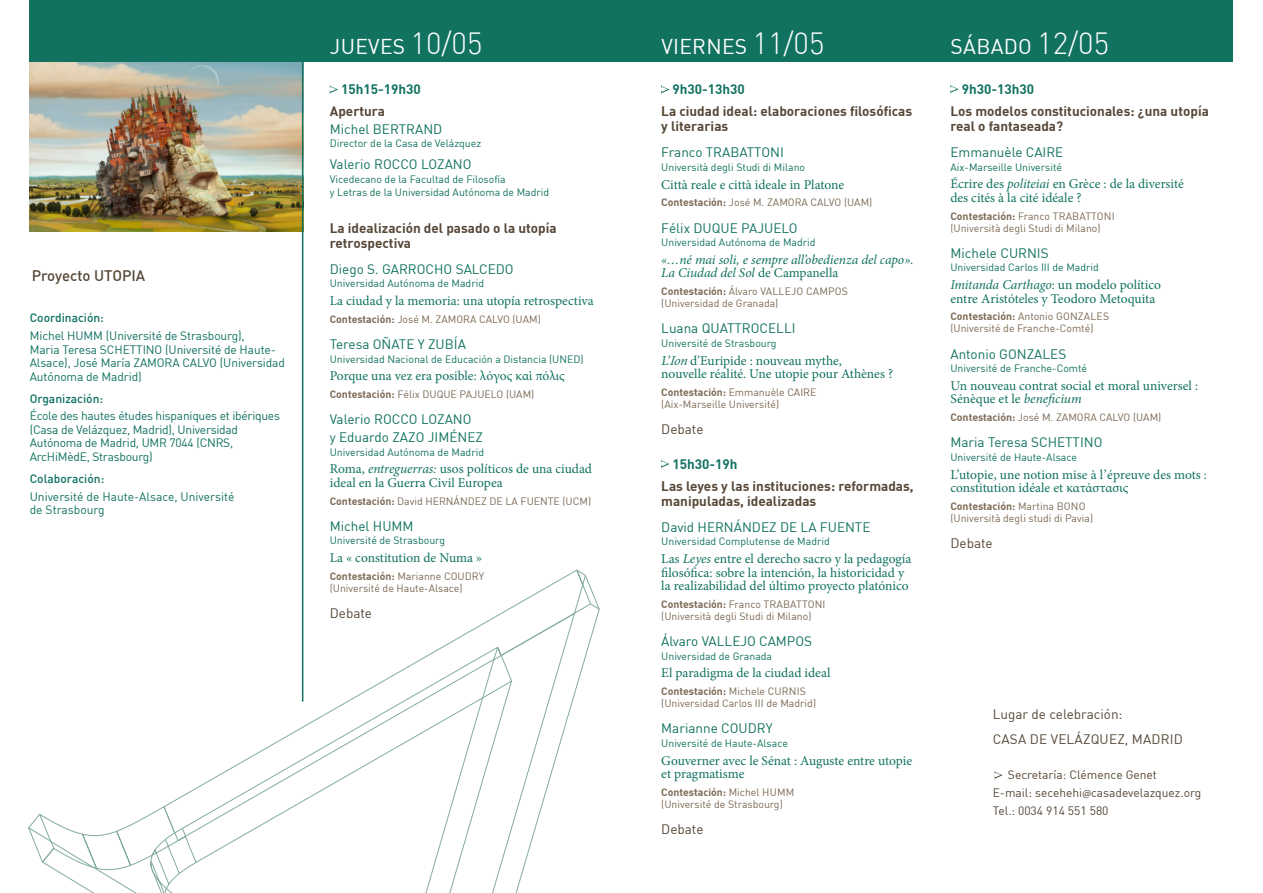
<style>
.page{position:relative;width:1263px;height:893px;background:#fff}
.page>*{position:absolute;margin:0;border:0;box-sizing:border-box;transform-origin:0 0}
.Día{font:21px "DIN";letter-spacing:.015em;color:#fff}
.t1{font:500 15px "DIN";color:#564737}
.Nombre{font:13.5px/13.5px "Minion Pro";color:#117260}
.Nombre-2{font:13.5px "DIN";color:#117260}
.t2{font:700 13.5px/15px "DIN";color:#564737}
.Nombre-3{font:italic 13.5px/13.5px "Minion Pro";letter-spacing:-.005em;color:#117260}
.Fecha{font:13.5px "DIN";color:#564737}
.Hora{font:700 13.5px "DIN";color:#117260}
.t3{font:12px/13.5px "DIN";letter-spacing:-.01em;color:#117260}
.t4{font:12px "DIN";color:#564737}
.t5{font:500 12px "DIN";color:#117260}
.Nombre-4{font:10.5px/12px "DIN";color:#7c6954}
.Nombre-5{font:10.5px "DIN";color:#117260}
.s1{font-weight:300;font-size:30px}
.s2{font-weight:700}
.s3{font-style:italic}
.s4{font-style:normal}
.s5{font-family:"Myriad Pro"}
</style>
<div class="page">
<img style="left:30px;top:62px;width:272px;height:169px">
<svg style="left:29px;top:569px;width:555px;height:265px"></svg>
<svg style="left:408px;top:574px;width:189px;height:29px"></svg>
<svg style="left:347px;top:603px;width:253px;height:290px"></svg>
<svg style="left:28px;top:826px;width:170px;height:67px"></svg>
<div style="left:30px;top:0;width:1203px;height:62px;background:#117260"></div>
<hr style="left:302px;top:46px;width:1px;height:656px;background:#117260">
<svg style="left:330px;top:85px;width:8px;height:9px"></svg>
<svg style="left:661px;top:85px;width:8px;height:9px"></svg>
<svg style="left:661px;top:459px;width:8px;height:10px"></svg>
<svg style="left:950px;top:85px;width:8px;height:9px"></svg>
<svg style="left:994px;top:771px;width:8px;height:9px"></svg>
<p class="t1" style="left:32px;top:266px;width:115px">Proyecto UTOPIA</p>
<p class="t5" style="left:30px;top:310px;width:76px">Coordinación:</p>
<p class="t3" style="left:30px;top:329px;width:257px">Michel HUMM (Université de Strasbourg),<br>Maria Teresa SCHETTINO (Université de Haute-Alsace), José María ZAMORA CALVO (Universidad Autónoma de Madrid)</p>
<p class="t5" style="left:30px;top:391px;width:75px">Organización:</p>
<p class="t3" style="left:30px;top:409px;width:252px">École des hautes études hispaniques et ibériques (Casa de Velázquez, Madrid), Universidad Autónoma de Madrid, UMR 7044 (CNRS, ArcHiMèdE, Strasbourg)</p>
<p class="t5" style="left:30px;top:471px;width:76px">Colaboración:</p>
<p class="t3" style="left:30px;top:489px;width:206px">Université de Haute-Alsace, Université de Strasbourg</p>
<p class="Día" style="left:330px;top:33px;width:154px">JUEVES <span class="s1">10/05</span></p>
<p class="Día" style="left:661px;top:33px;width:165px">VIERNES <span class="s1">11/05</span></p>
<p class="Día" style="left:950px;top:33px;width:160px">SÁBADO <span class="s1">12/05</span></p>
<p class="Hora" style="left:341px;top:80px;width:81px">15h15-19h30</p>
<p class="t2" style="left:330px;top:103px;width:57px">Apertura</p>
<p class="Nombre-2" style="left:330px;top:121px;width:114px">Michel BERTRAND</p>
<p class="Nombre-5" style="left:330px;top:137px;width:153px">Director de la Casa de Velázquez</p>
<p class="Nombre-2" style="left:330px;top:156px;width:143px">Valerio ROCCO LOZANO</p>
<p class="Nombre-5" style="left:330px;top:173px;width:178px">Vicedecano de la Facultad de Filosofía</p>
<p class="Nombre-5" style="left:330px;top:186px;width:221px">y Letras de la Universidad Autónoma de Madrid</p>
<p class="t2" style="left:330px;top:220px;width:228px">La idealización del pasado o la utopía retrospectiva</p>
<p class="Nombre-2" style="left:330px;top:261px;width:185px">Diego S. GARROCHO SALCEDO</p>
<p class="Nombre-5" style="left:330px;top:277px;width:156px">Universidad Autónoma de Madrid</p>
<p class="Nombre" style="left:330px;top:294px;width:265px">La ciudad y la memoria: una utopía retrospectiva</p>
<p class="Nombre-4" style="left:330px;top:313px;width:213px"><span class="s2">Contestación:</span> José M. ZAMORA CALVO (UAM)</p>
<p class="Nombre-2" style="left:330px;top:336px;width:138px">Teresa OÑATE Y ZUBÍA</p>
<p class="Nombre-5" style="left:330px;top:352px;width:255px">Universidad Nacional de Educación a Distancia (UNED)</p>
<p class="Nombre" style="left:330px;top:369px;width:236px">Porque una vez era posible: λόγος καὶ πόλις</p>
<p class="Nombre-4" style="left:330px;top:388px;width:206px"><span class="s2">Contestación:</span> Félix DUQUE PAJUELO (UAM)</p>
<p class="Nombre-2" style="left:330px;top:411px;width:143px">Valerio ROCCO LOZANO</p>
<p class="Nombre-2" style="left:330px;top:429px;width:155px">y Eduardo ZAZO JIMÉNEZ</p>
<p class="Nombre-5" style="left:330px;top:445px;width:156px">Universidad Autónoma de Madrid</p>
<p class="Nombre" style="left:330px;top:462px;width:264px">Roma, <span class="s3">entreguerras:</span> usos políticos de una ciudad ideal en la Guerra Civil Europea</p>
<p class="Nombre-4" style="left:330px;top:495px;width:263px"><span class="s2">Contestación:</span> David HERNÁNDEZ DE LA FUENTE (UCM)</p>
<p class="Nombre-2" style="left:330px;top:518px;width:85px">Michel HUMM</p>
<p class="Nombre-5" style="left:330px;top:534px;width:117px">Université de Strasbourg</p>
<p class="Nombre" style="left:330px;top:551px;width:154px">La « constitution de Numa »</p>
<p class="Nombre-4" style="left:330px;top:570px;width:156px"><span class="s2">Contestación:</span> Marianne COUDRY (Université de Haute-Alsace)</p>
<p class="Fecha" style="left:330px;top:605px;width:44px">Debate</p>
<p class="Hora" style="left:672px;top:80px;width:74px">9h30-13h30</p>
<p class="t2" style="left:661px;top:103px;width:252px">La ciudad ideal: elaboraciones filosóficas y literarias</p>
<p class="Nombre-2" style="left:661px;top:144px;width:124px">Franco TRABATTONI</p>
<p class="Nombre-5" style="left:661px;top:161px;width:145px">Università degli Studi di Milano</p>
<p class="Nombre" style="left:661px;top:178px;width:184px">Città reale e città ideale in Platone</p>
<p class="Nombre-4" style="left:661px;top:196px;width:213px"><span class="s2">Contestación:</span> José M. ZAMORA CALVO (UAM)</p>
<p class="Nombre-2" style="left:661px;top:219px;width:138px">Félix DUQUE PAJUELO</p>
<p class="Nombre-5" style="left:661px;top:236px;width:156px">Universidad Autónoma de Madrid</p>
<p class="Nombre-3" style="left:661px;top:253px;width:254px">«…né mai soli, e sempre all’obedienza del capo».<br>La Ciudad del Sol <span class="s4">de Campanella</span></p>
<p class="Nombre-4" style="left:661px;top:285px;width:188px"><span class="s2">Contestación:</span> Álvaro VALLEJO CAMPOS (Universidad de Granada)</p>
<p class="Nombre-2" style="left:661px;top:320px;width:136px">Luana QUATTROCELLI</p>
<p class="Nombre-5" style="left:661px;top:337px;width:117px">Université de Strasbourg</p>
<p class="Nombre" style="left:661px;top:354px;width:233px">L’<span class="s3">Ion</span>d’Euripide : nouveau mythe,<br>nouvelle réalité. Une utopie pour Athènes ?</p>
<p class="Nombre-4" style="left:661px;top:386px;width:157px"><span class="s2">Contestación:</span> Emmanuèle CAIRE (Aix-Marseille Université)</p>
<p class="Fecha" style="left:661px;top:420px;width:44px">Debate</p>
<p class="Hora" style="left:672px;top:455px;width:67px">15h30-19h</p>
<p class="t2" style="left:661px;top:478px;width:254px">Las leyes y las instituciones: reformadas, manipuladas, idealizadas</p>
<p class="Nombre-2" style="left:661px;top:518px;width:211px">David HERNÁNDEZ DE LA FUENTE</p>
<p class="Nombre-5" style="left:661px;top:535px;width:170px">Universidad Complutense de Madrid</p>
<p class="Nombre" style="left:661px;top:552px;width:252px">Las <span class="s3">Leyes</span> entre el derecho sacro y la pedagogía filosófica: sobre la intención, la historicidad y la realizabilidad del último proyecto platónico</p>
<p class="Nombre-4" style="left:661px;top:598px;width:166px"><span class="s2">Contestación:</span> Franco TRABATTONI (Università degli Studi di Milano)</p>
<p class="Nombre-2" style="left:661px;top:633px;width:152px">Álvaro VALLEJO CAMPOS</p>
<p class="Nombre-5" style="left:661px;top:649px;width:112px">Universidad de Granada</p>
<p class="Nombre" style="left:661px;top:666px;width:171px">El paradigma de la ciudad ideal</p>
<p class="Nombre-4" style="left:661px;top:685px;width:156px"><span class="s2">Contestación:</span> Michele CURNIS (Universidad Carlos III de Madrid)</p>
<p class="Nombre-2" style="left:661px;top:720px;width:113px">Marianne COUDRY</p>
<p class="Nombre-5" style="left:661px;top:736px;width:128px">Université de Haute-Alsace</p>
<p class="Nombre" style="left:661px;top:754px;width:252px">Gouverner avec le Sénat : Auguste entre utopie et pragmatisme</p>
<p class="Nombre-4" style="left:661px;top:786px;width:135px"><span class="s2">Contestación:</span> Michel HUMM (Université de Strasbourg)</p>
<p class="Fecha" style="left:661px;top:820px;width:44px">Debate</p>
<p class="Hora" style="left:962px;top:80px;width:74px">9h30-13h30</p>
<p class="t2" style="left:950px;top:103px;width:260px">Los modelos constitucionales: ¿una utopía real o fantaseada?</p>
<p class="Nombre-2" style="left:950px;top:144px;width:114px">Emmanuèle CAIRE</p>
<p class="Nombre-5" style="left:950px;top:160px;width:113px">Aix-Marseille Université</p>
<p class="Nombre" style="left:950px;top:177px;width:235px">Écrire des <span class="s3">politeiai</span> en Grèce : de la diversité des cités à la cité idéale ?</p>
<p class="Nombre-4" style="left:950px;top:210px;width:166px"><span class="s2">Contestación:</span> Franco TRABATTONI (Università degli Studi di Milano)</p>
<p class="Nombre-2" style="left:950px;top:244px;width:100px">Michele CURNIS</p>
<p class="Nombre-5" style="left:950px;top:261px;width:150px">Universidad Carlos III de Madrid</p>
<p class="Nombre" style="left:950px;top:278px;width:212px"><span class="s3">Imitanda Carthago</span>: un modelo político entre Aristóteles y Teodoro Metoquita</p>
<p class="Nombre-4" style="left:950px;top:310px;width:160px"><span class="s2">Contestación:</span> Antonio GONZALES (Université de Franche-Comté)</p>
<p class="Nombre-2" style="left:950px;top:345px;width:117px">Antonio GONZALES</p>
<p class="Nombre-5" style="left:950px;top:362px;width:138px">Université de Franche-Comté</p>
<p class="Nombre" style="left:950px;top:379px;width:249px">Un nouveau contrat social et moral universel :<br>Sénèque et le <span class="s3">beneficium</span></p>
<p class="Nombre-4" style="left:950px;top:411px;width:212px"><span class="s2">Contestación:</span> José M. ZAMORA CALVO (UAM)</p>
<p class="Nombre-2" style="left:950px;top:434px;width:154px">Maria Teresa SCHETTINO</p>
<p class="Nombre-5" style="left:950px;top:450px;width:128px">Université de Haute-Alsace</p>
<p class="Nombre" style="left:950px;top:468px;width:258px">L’utopie, une notion mise à l’épreuve des mots : constitution idéale et κατάστασις</p>
<p class="Nombre-4" style="left:950px;top:500px;width:144px"><span class="s2">Contestación:</span> Martina BONO (Università degli studi di Pavia)</p>
<p class="Fecha" style="left:950px;top:534px;width:44px">Debate</p>
<p class="Fecha" style="left:993px;top:705px;width:131px">Lugar de celebración:</p>
<p class="Fecha" style="left:993px;top:730px;width:192px">CASA DE VELÁZQUEZ, MADRID</p>
<p class="t4" style="left:1008px;top:768px;width:150px">Secretaría: Clémence Genet</p>
<p class="t4" style="left:993px;top:785px;width:210px">E-mail: secehehi<span class="s5">@</span>casadevelazquez.org</p>
<p class="t4" style="left:993px;top:803px;width:117px">Tel.: 0034 914 551 580</p>
</div>
